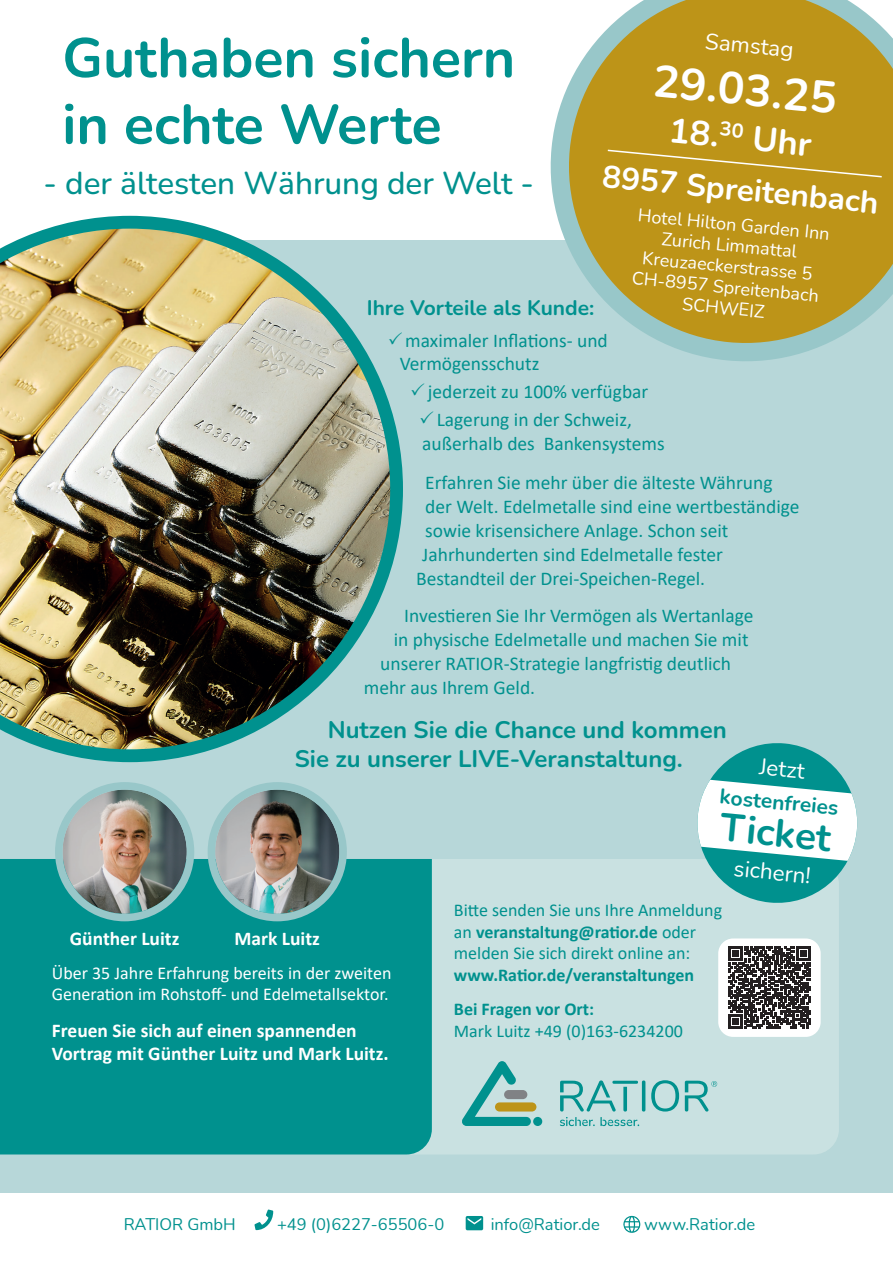
<style>
.page{position:relative;width:893px;height:1263px;background:#fff}
.page>*{position:absolute;margin:0;border:0;box-sizing:border-box;transform-origin:0 0}
.t1{font:700 55.5px/66.6px "Nunito";color:#00918e}
.t2{font:700 45px "Nunito";color:#fff}
.t3{font:700 39px "Nunito";color:#00918e}
.t4{font:700 34.5px "Nunito";color:#fff}
.t5{font:500 31.5px "Nunito";color:#00918e}
.t6{font:700 31.5px "Nunito";color:#fff}
.t7{font:700 24px/28.8px "Nunito";color:#00918e}
.t8{font:22.5px "Nunito";color:#fff}
.t9{font:700 21px "Nunito";color:#00918e}
.t10{font:19.5px/23.4px "Calibri";color:#00918e}
.t11{font:700 19.5px/23.4px "Calibri";color:#fff}
.t12{font:18px/21.6px "Calibri";color:#00918e}
.t13{font:18px/21.6px "Calibri";color:#fff}
.t14{font:18px/21px "Nunito";color:#fff;text-align:center}
.t15{font:700 18px/34.3px "Calibri";color:#00918e}
.t16{font:16.5px "Nunito";color:#00918e}
.s1{font-weight:700}
</style>
<div class="page">
<div style="left:0;top:240px;width:893px;height:953px;background:#b7d7d9"></div>
<svg style="left:254px;top:1209px;width:19px;height:21px"></svg>
<svg style="left:466px;top:1216px;width:17px;height:14px"></svg>
<svg style="left:623px;top:1216px;width:17px;height:17px"></svg>
<div style="left:432px;top:859px;width:407px;height:295px;background:#c9e1e1"></div>
<svg style="left:462px;top:1061px;width:69px;height:65px;background:#85c5c3"></svg>
<div style="left:504px;top:1090px;width:23px;height:9px;background:#808285;border-radius:5px"></div>
<div style="left:495px;top:1102px;width:41px;height:9px;background:#bd9418;border-radius:5px"></div>
<div style="left:533px;top:1117px;width:9px;height:9px;background:#00918e;border-radius:50%"></div>
<svg style="left:560px;top:1117px;width:79px;height:9px"></svg>
<svg style="left:560px;top:1080px;width:85px;height:31px;background:#8dc9c8"></svg>
<svg style="left:651px;top:1080px;width:28px;height:31px"></svg>
<svg style="left:685px;top:1081px;width:32px;height:30px"></svg>
<div style="left:0;top:859px;width:432px;height:295px;background:#00918e"></div>
<img style="left:215px;top:790px;width:124px;height:124px;border-radius:62px">
<div style="left:208px;top:782px;width:139px;height:139px;border:8px solid #98c7c9;border-radius:50%"></div>
<img style="left:63px;top:790px;width:124px;height:124px;border-radius:62px">
<div style="left:55px;top:782px;width:139px;height:139px;border:8px solid #98c7c9;border-radius:50%"></div>
<img style="left:0;top:216px;width:403px;height:546px">
<div style="left:718px;top:938px;width:103px;height:99px;background:#fff;border-radius:15px"></div>
<svg style="left:728px;top:946px;width:83px;height:83px"></svg>
<svg style="left:694px;top:743px;width:164px;height:164px"></svg>
<svg style="left:550px;top:0;width:343px;height:361px;background:#bba54b"></svg>
<svg style="left:606px;top:149px;width:277px;height:29px;background:#c09923"></svg>
<svg style="left:389px;top:331px;width:13px;height:13px"></svg>
<p class="t8" style="left:707px;top:25px;width:90px;rotate:6deg">Samstag</p>
<h1 class="t1" style="left:62px;top:22px;width:454px">Guthaben sichern in echte Werte</h1>
<h3 class="t5" style="left:44px;top:161px;width:492px">- der ältesten Währung der Welt -</h3>
<h2 class="t2" style="left:657px;top:48px;width:186px;rotate:6deg">29.03.25</h2>
<h3 class="t4" style="left:672px;top:105px;width:144px;rotate:6deg">18.<sup>30</sup> Uhr</h3>
<h3 class="t6" style="left:605px;top:152px;width:278px;rotate:6deg">8957 Spreitenbach</h3>
<p class="t14" style="left:638px;top:205px;width:194px;rotate:5deg">Hotel Hilton Garden Inn<br>Zurich Limmattal<br>Kreuzaeckerstrasse 5<br>CH-8957 Spreitenbach<br>SCHWEIZ</p>
<p class="t9" style="left:367px;top:292px;width:229px">Ihre Vorteile als Kunde:</p>
<p class="t10" style="left:400px;top:328px;width:210px">maximaler Inflations- und<br>Vermögensschutz</p>
<p class="t10" style="left:428px;top:377px;width:222px;line-height:28px;text-align:center">jederzeit zu 100% verfügbar<br>Lagerung in der Schweiz,</p>
<p class="t10" style="left:422px;top:423px;width:352px;line-height:39.3px">außerhalb des Bankensystems<br>Erfahren Sie mehr über die älteste Währung</p>
<p class="t10" style="left:425px;top:495px;width:376px">der Welt. Edelmetalle sind eine wertbeständige</p>
<p class="t10" style="left:425px;top:519px;width:305px">sowie krisensichere Anlage. Schon seit</p>
<p class="t10" style="left:422px;top:543px;width:302px">Jahrhunderten sind Edelmetalle fester</p>
<p class="t10" style="left:416px;top:567px;width:290px">Bestandteil der Drei-Speichen-Regel.</p>
<p class="t10" style="left:404px;top:604px;width:351px">Investieren Sie Ihr Vermögen als Wertanlage</p>
<p class="t10" style="left:394px;top:628px;width:356px">in physische Edelmetalle und machen Sie mit</p>
<p class="t10" style="left:380px;top:652px;width:352px">unserer RATIOR-Strategie langfristig deutlich</p>
<p class="t10" style="left:364px;top:676px;width:173px">mehr aus Ihrem Geld.</p>
<p class="t7" style="left:295px;top:714px;width:434px;text-indent:33px">Nutzen Sie die Chance und kommen<br>Sie zu unserer LIVE-Veranstaltung.</p>
<p class="t8" style="left:761px;top:750px;width:47px;rotate:6deg">Jetzt</p>
<p class="t9" style="left:721px;top:782px;width:120px;rotate:5deg">kostenfreies</p>
<h3 class="t3" style="left:723px;top:799px;width:113px;rotate:6deg">Ticket</h3>
<p class="t11" style="left:70px;top:926px;width:111px">Günther Luitz</p>
<p class="t11" style="left:235px;top:926px;width:87px">Mark Luitz</p>
<p class="t13" style="left:52px;top:961px;width:341px">Über 35 Jahre Erfahrung bereits in der zweiten<br>Generation im Rohstoff- und Edelmetallsektor.</p>
<p class="t11" style="left:52px;top:1018px;width:338px">Freuen Sie sich auf einen spannenden<br>Vortrag mit Günther Luitz und Mark Luitz.</p>
<p class="t12" style="left:454px;top:899px;width:270px">Bitte senden Sie uns Ihre Anmeldung an <span class="s1">veranstaltung@ratior.de</span> oder melden Sie sich direkt online an:</p>
<p class="t15" style="left:454px;top:957px;width:242px">www.Ratior.de/veranstaltungen<br>Bei Fragen vor Ort:</p>
<p class="t12" style="left:454px;top:1019px;width:230px">Mark Luitz +49 (0)163-6234200</p>
<p class="t8" style="left:736px;top:852px;width:79px;rotate:6deg">sichern!</p>
<p class="t16" style="left:124px;top:1213px;width:114px">RATIOR GmbH</p>
<p class="t16" style="left:277px;top:1213px;width:169px">+49 (0)6227-65506-0</p>
<p class="t16" style="left:491px;top:1213px;width:111px">info@Ratior.de</p>
<p class="t16" style="left:644px;top:1213px;width:113px">www.Ratior.de</p>
</div>
